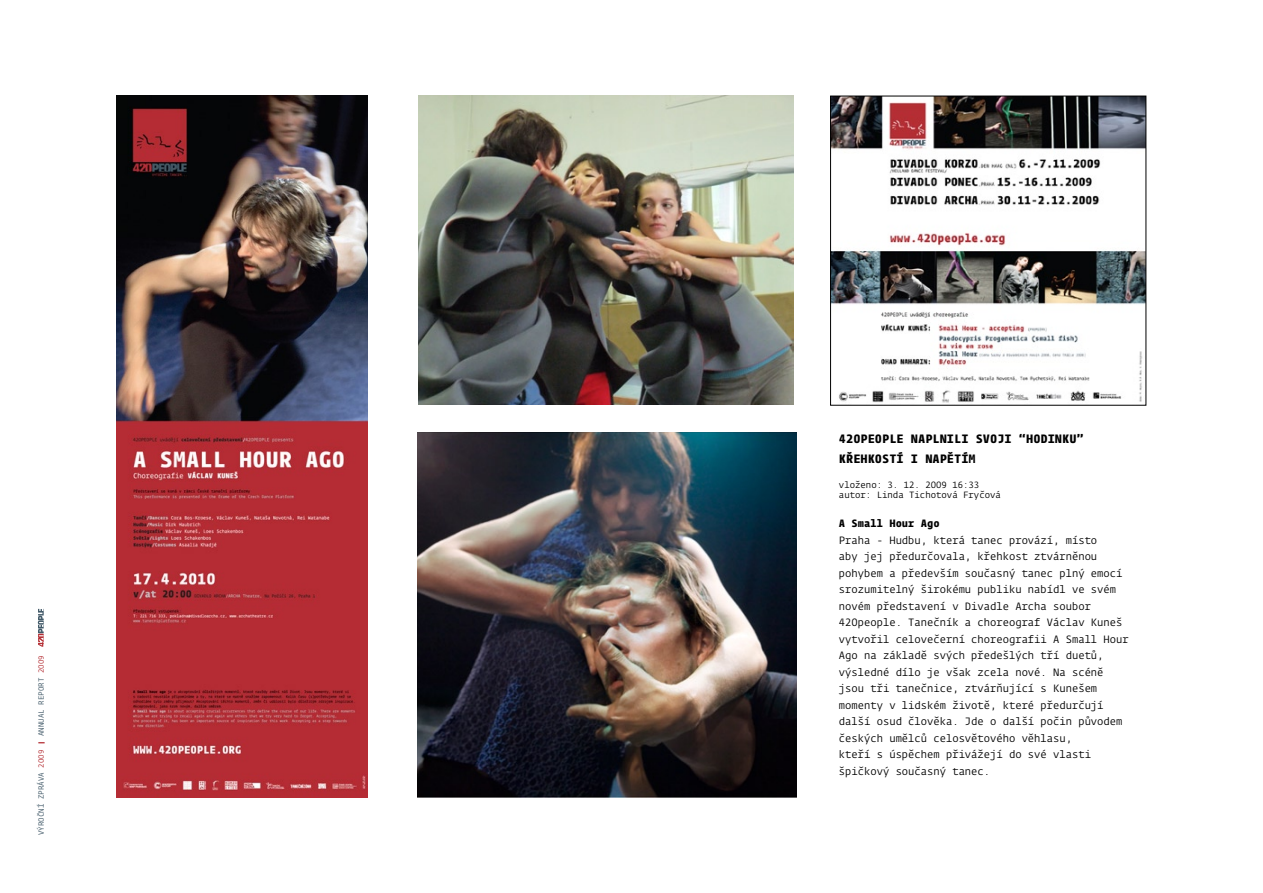
<style>
.page{position:relative;width:1263px;height:893px;background:#fff}
.page>*{position:absolute;margin:0;border:0;box-sizing:border-box;transform-origin:0 0}
.t1{font:700 12px "Fedra Mono Std";color:#000}
.t2{font:10.5px/16.5px "Fedra Mono Std";color:#000}
.t3{font:700 10.5px "Fedra Mono Std";color:#000}
.t4{font:9px/10.8px "Fedra Mono Std";color:#000}
.t5{font:7.5px "Fedra Mono Std";color:#415968}
.s1{color:#b42e34}
.s2{font-weight:700;color:#b42e34}
</style>
<div class="page">
<img style="left:832px;top:98px;width:312px;height:305px">
<div style="left:830px;top:96px;width:316px;height:309px;border:1px solid #000"></div>
<img style="left:418px;top:432px;width:378px;height:365px">
<img style="left:418px;top:96px;width:375px;height:309px">
<img style="left:117px;top:96px;width:250px;height:701px">
<svg style="left:38px;top:609px;width:6px;height:38px"></svg>
<p class="t5" style="left:36px;top:835px;width:181px;rotate:-90deg">VÝROČNÍ ZPRÁVA <span class="s1">2009</span> <span class="s2">|</span> ANNUAL REPORT <span class="s1">2009</span></p>
<p class="t1" style="left:839px;top:431px;width:30px">420PEOPLE</p>
<p class="t1" style="left:911px;top:431px;width:8px">NAPLN</p>
<p class="t1" style="left:947px;top:431px;width:37px">ILI SVOJ</p>
<p class="t1" style="left:1004px;top:431px;width:81px">I “HODINKU”</p>
<p class="t1" style="left:839px;top:450px;width:8px">KŘEHKOSTÍ</p>
<p class="t1" style="left:911px;top:450px;width:51px">I NAPĚTÍM</p>
<p class="t4" style="left:839px;top:479px;width:164px">vloženo: 3. 12. 2009 16:33 autor: Linda Tichotová Fryčová</p>
<p class="t3" style="left:839px;top:516px;width:102px">A SMALL HOUR AGO</p>
<p class="t2" style="left:839px;top:532px;width:291px">Praha - Hudbu, která tanec provází, místo<br>aby jej předurčovala, křehkost ztvárněnou pohybem a především současný tanec plný emocí srozumitelný širokému publiku nabídl ve svém novém představení v Divadle Archa soubor 420people. Tanečník a choreograf Václav Kuneš vytvořil celovečerní choreografii A Small Hour Ago na základě svých předešlých tří duetů, výsledné dílo je však zcela nové. Na scéně jsou tři tanečnice, ztvárňující s Kunešem momenty v lidském životě, které předurčují další osud člověka. Jde o další počin původem českých umělců celosvětového věhlasu,<br>kteří s úspěchem přivážejí do své vlasti špičkový současný tanec.</p>
</div>
